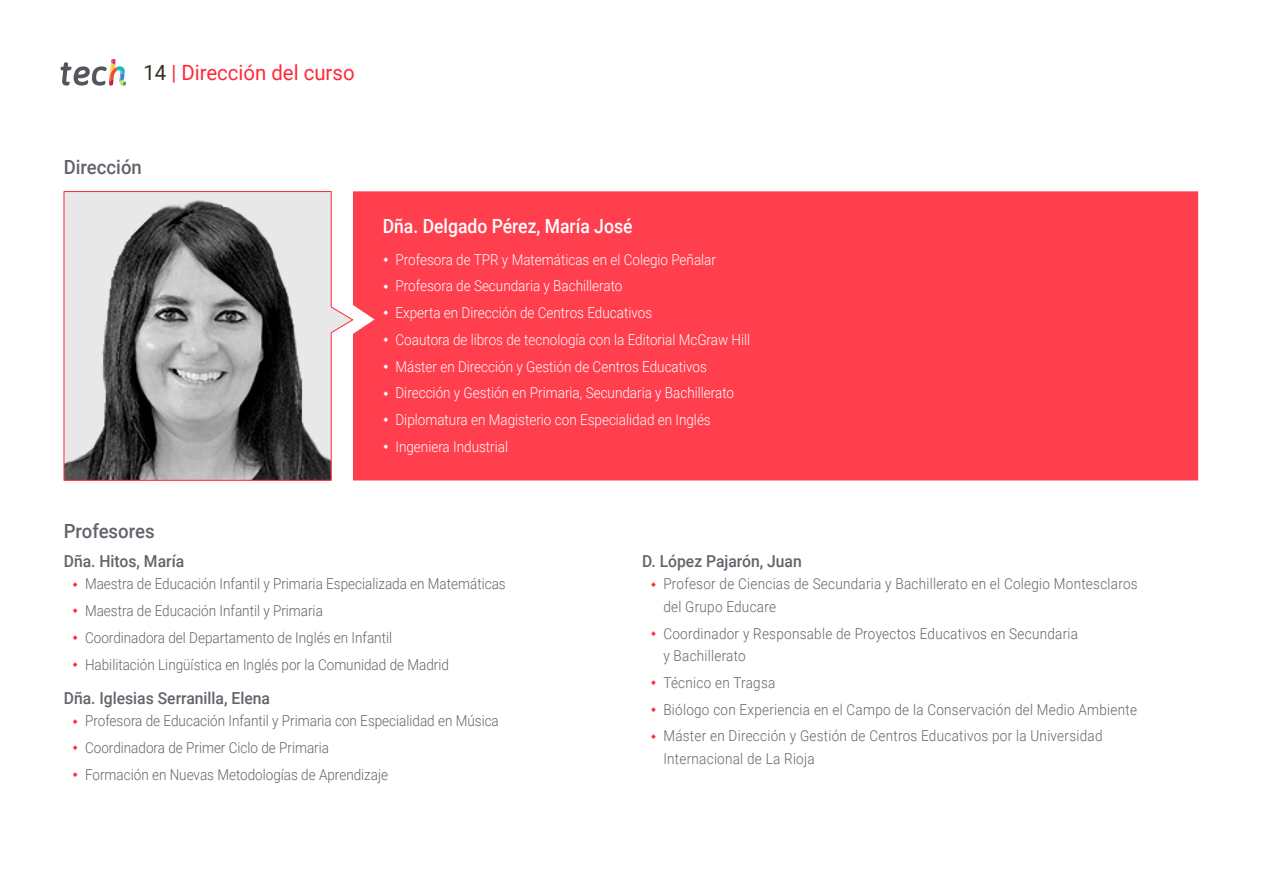
<style>
.page{position:relative;width:1263px;height:893px;background:#fff}
.page>*{position:absolute;margin:0;border:0;box-sizing:border-box;transform-origin:0 0}
.t1{font:21px "Roboto";color:#ff293a}
.t2{font:500 19.5px "Roboto";color:#fff;scale:.9 1}
.t3{font:500 19.5px "Roboto";color:#61646a;scale:.95 1}
.t4{font:500 16.5px "Roboto";color:#61646a;scale:.95 1}
.t5{font:300 15px/26.7px "Roboto";color:#61646a;scale:.9 1}
.t6{font:300 15px/26.7px "Roboto";color:#fff;scale:.9 1}
.t7{font:300 15px/22.5px "Roboto";letter-spacing:.02em;color:#61646a;scale:.9 1}
.s1{color:#312e20}
</style>
<div class="page">
<svg style="left:61px;top:59px;width:65px;height:27px"></svg>
<div style="left:353px;top:191px;width:845px;height:289px;background:#ff3e4e"></div>
<svg style="left:64px;top:191px;width:289px;height:290px;background:#9a9898"></svg>
<svg style="left:384px;top:257px;width:4px;height:5px"></svg>
<svg style="left:384px;top:284px;width:4px;height:5px"></svg>
<svg style="left:384px;top:310px;width:4px;height:5px"></svg>
<svg style="left:384px;top:337px;width:4px;height:5px"></svg>
<svg style="left:384px;top:364px;width:4px;height:5px"></svg>
<svg style="left:384px;top:391px;width:4px;height:5px"></svg>
<svg style="left:384px;top:417px;width:4px;height:5px"></svg>
<svg style="left:384px;top:444px;width:4px;height:5px"></svg>
<h1 class="t1" style="left:144px;top:57px;width:213px"><span class="s1">14</span> | Dirección del curso</h1>
<h2 class="t3" style="left:64px;top:154px;width:84px">Dirección</h2>
<h2 class="t2" style="left:383px;top:212px;width:279px">Dña. Delgado Pérez, María José</h2>
<p class="t6" style="left:395px;top:245px;width:396px">Profesora de TPR y Matemáticas en el Colegio Peñalar Profesora de Secundaria y Bachillerato<br>Experta en Dirección de Centros Educativos<br>Coautora de libros de tecnología con la Editorial McGraw Hill Máster en Dirección y Gestión de Centros Educativos Dirección y Gestión en Primaria, Secundaria y Bachillerato Diplomatura en Magisterio con Especialidad en Inglés Ingeniera Industrial</p>
<h2 class="t3" style="left:64px;top:517px;width:97px">Profesores</h2>
<p class="t4" style="left:64px;top:550px;width:128px">Dña. Hitos, María</p>
<p class="t5" style="left:85px;top:570px;width:469px">Maestra de Educación Infantil y Primaria Especializada en Matemáticas Maestra de Educación Infantil y Primaria<br>Coordinadora del Departamento de Inglés en Infantil<br>Habilitación Lingüística en Inglés por la Comunidad de Madrid</p>
<p class="t4" style="left:64px;top:686px;width:218px">Dña. Iglesias Serranilla, Elena</p>
<p class="t5" style="left:85px;top:707px;width:461px">Profesora de Educación Infantil y Primaria con Especialidad en Música<br>Coordinadora de Primer Ciclo de Primaria<br>Formación en Nuevas Metodologías de Aprendizaje</p>
<p class="t4" style="left:642px;top:550px;width:170px">D. López Pajarón, Juan</p>
<p class="t7" style="left:663px;top:572px;width:528px">Profesor de Ciencias de Secundaria y Bachillerato en el Colegio Montesclaros del Grupo Educare</p>
<p class="t7" style="left:663px;top:621px;width:462px">Coordinador y Responsable de Proyectos Educativos en Secundaria y Bachillerato</p>
<p class="t7" style="left:663px;top:669px;width:528px;line-height:26.7px">Técnico en Tragsa<br>Biólogo con Experiencia en el Campo de la Conservación del Medio Ambiente<br>Máster en Dirección y Gestión de Centros Educativos por la Universidad</p>
<p class="t7" style="left:663px;top:747px;width:170px">Internacional de La Rioja</p>
</div>
